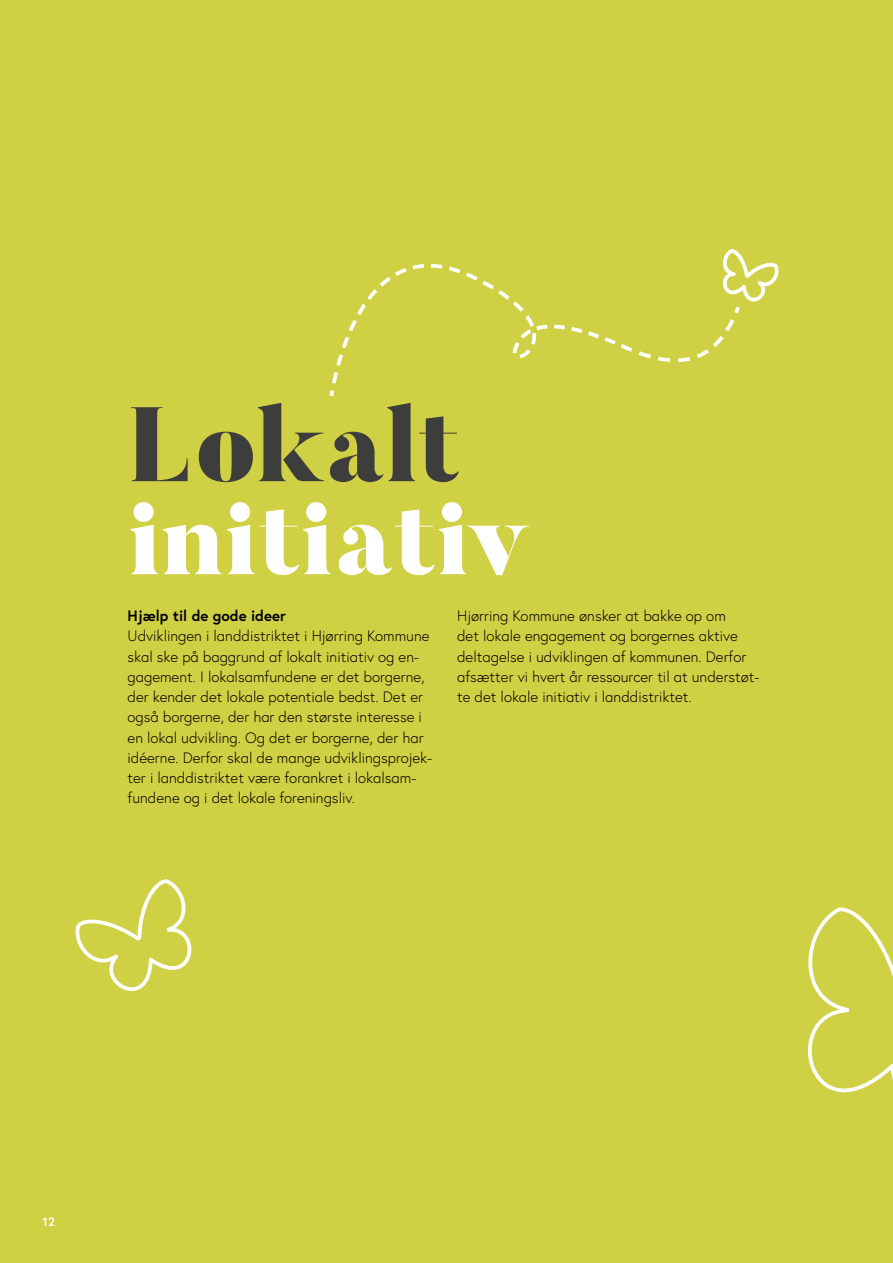
<style>
.page{position:relative;width:893px;height:1263px;background:#d0d045}
.page>*{position:absolute;margin:0;border:0;box-sizing:border-box;transform-origin:0 0}
.t1{font:900 105px "Butler";color:#fff}
.t2{font:900 105px "Butler";color:#3d3d3c}
.Brødtekst{font:300 15px/20.2px "Europa";color:#000}
.Brødtekst-2{font:700 15px "Europa";color:#000}
.Brødtekst-3{font:700 12px "Europa";color:#fff}
</style>
<div class="page">
<svg style="left:75px;top:879px;width:117px;height:113px"></svg>
<svg style="left:808px;top:907px;width:85px;height:186px"></svg>
<svg style="left:403px;top:264px;width:55px;height:5px"></svg>
<svg style="left:723px;top:249px;width:56px;height:53px"></svg>
<svg style="left:329px;top:269px;width:414px;height:127px"></svg>
<p class="t2" style="left:128px;top:378px;width:334px">Lokalt</p>
<p class="t1" style="left:128px;top:471px;width:404px">initiativ</p>
<p class="Brødtekst-2" style="left:128px;top:606px;width:160px">Hjælp til de gode ideer</p>
<p class="Brødtekst" style="left:128px;top:626px;width:306px">Udviklingen i landdistriktet i Hjørring Kommune skal ske på baggrund af lokalt initiativ og en&shy;gagement. I lokalsamfundene er det borgerne, der kender det lokale potentiale bedst. Det er også borgerne, der har den største interesse i en lokal udvikling. Og det er borgerne, der har idéerne. Derfor skal de mange udviklingsprojek&shy;ter i landdistriktet være forankret i lokalsam&shy;fundene og i det lokale foreningsliv.</p>
<p class="Brødtekst" style="left:457px;top:605px;width:304px">Hjørring Kommune ønsker at bakke op om<br>det lokale engagement og borgernes aktive deltagelse i udviklingen af kommunen. Derfor afsætter vi hvert år ressourcer til at understøt&shy;te det lokale initiativ i landdistriktet.</p>
<p class="Brødtekst-3" style="left:42px;top:1214px;width:14px">12</p>
</div>
